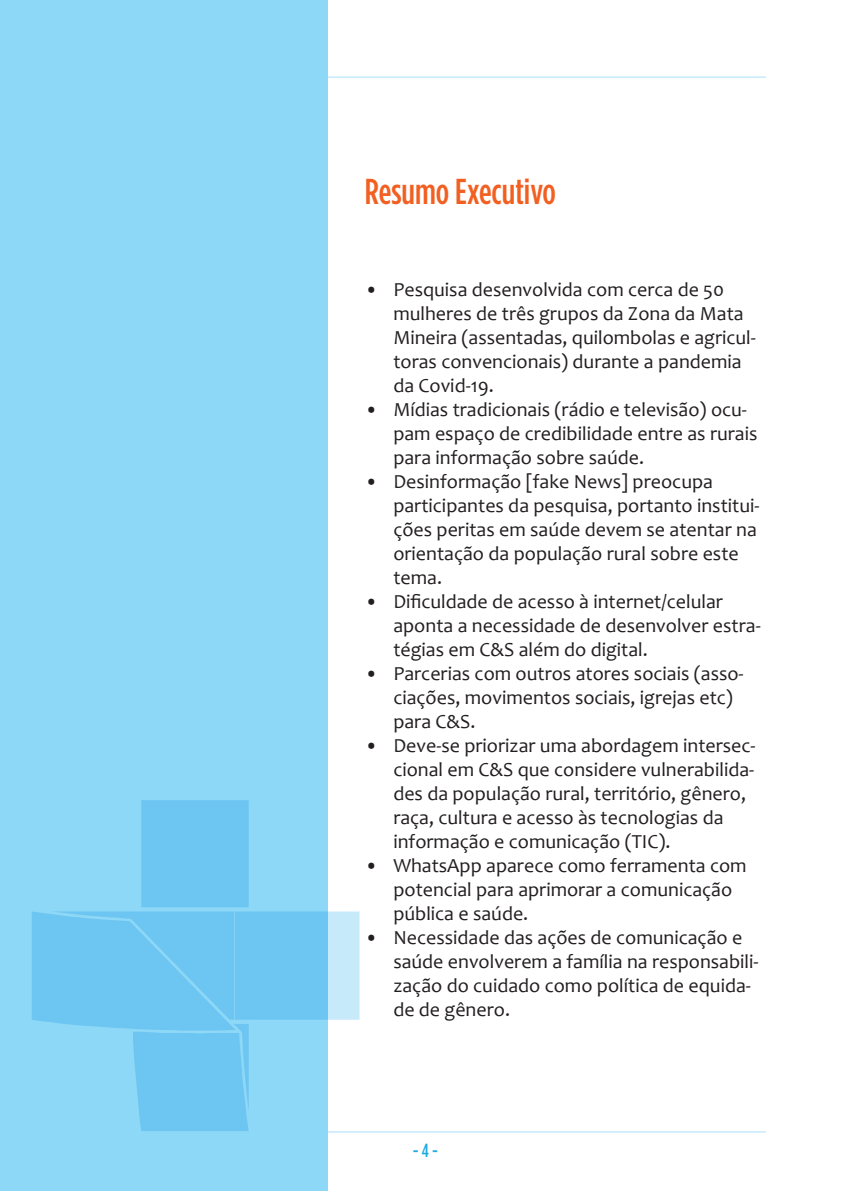
<style>
.page{position:relative;width:851px;height:1191px;background:#fff}
.page>*{position:absolute;margin:0;border:0;box-sizing:border-box;transform-origin:0 0}
.tit_principal{font:500 36px "Gotham Condensed";color:#f26021}
.t1{font:20px/24px "Candara";color:#231f20}
.t2{font:500 19px "Gotham Condensed";color:#20ace3}
</style>
<div class="page">
<hr style="left:0;top:77px;width:765px;height:1px;background:#aae0f9">
<hr style="left:85px;top:1131px;width:680px;height:1px;background:#aae0f9">
<div style="left:0;top:0;width:327px;height:1191px;background:#8dd7f7"></div>
<svg style="left:32px;top:800px;width:327px;height:331px;fill:#6dc5f2"></svg>
<p class="tit_principal" style="left:365px;top:172px;width:192px">Resumo Executivo</p>
<p class="t1" style="left:393px;top:277px;width:364px;text-indent:-28px">• Pesquisa desenvolvida com cerca de 50 mulheres de três grupos da Zona da Mata Mineira (assentadas, quilombolas e agricul&shy;toras convencionais) durante a pandemia da Covid-19.</p>
<p class="t1" style="left:393px;top:397px;width:365px;text-indent:-28px">• Mídias tradicionais (rádio e televisão) ocu&shy;pam espaço de credibilidade entre as rurais para informação sobre saúde.</p>
<p class="t1" style="left:393px;top:469px;width:367px;text-indent:-28px">• Desinformação [fake News] preocupa participantes da pesquisa, portanto institui&shy;ções peritas em saúde devem se atentar na orientação da população rural sobre este tema.</p>
<p class="t1" style="left:393px;top:589px;width:369px;text-indent:-28px">• Dificuldade de acesso à internet/celular aponta a necessidade de desenvolver estra&shy;tégias em C&amp;S além do digital.</p>
<p class="t1" style="left:393px;top:661px;width:352px;text-indent:-28px">• Parcerias com outros atores sociais (asso&shy;ciações, movimentos sociais, igrejas etc) para C&amp;S.</p>
<p class="t1" style="left:393px;top:733px;width:363px;text-indent:-28px">• Deve-se priorizar uma abordagem intersec&shy;cional em C&amp;S que considere vulnerabilida&shy;des da população rural, território, gênero, raça, cultura e acesso às tecnologias da informação e comunicação (TIC).</p>
<p class="t1" style="left:393px;top:853px;width:355px;text-indent:-28px">• WhatsApp aparece como ferramenta com potencial para aprimorar a comunicação pública e saúde.</p>
<p class="t1" style="left:393px;top:925px;width:366px;text-indent:-28px">• Necessidade das ações de comunicação e saúde envolverem a família na responsabili&shy;zação do cuidado como política de equida&shy;de de gênero.</p>
<p class="t2" style="left:413px;top:1140px;width:27px">- 4 -</p>
</div>
